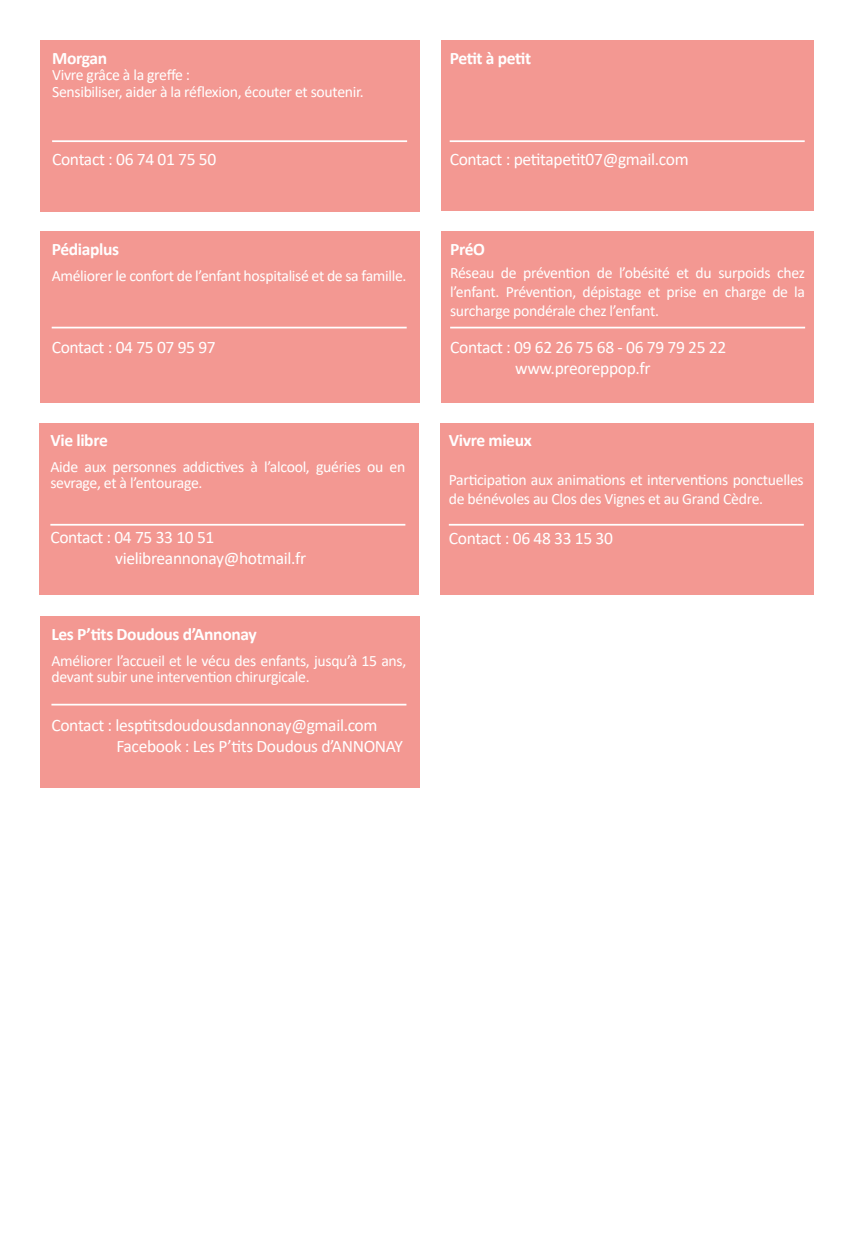
<style>
.page{position:relative;width:854px;height:1251px;background:#fff}
.page>*{position:absolute;margin:0;border:0;box-sizing:border-box;transform-origin:0 0}
.t1{font:17.5px "Calibri";letter-spacing:-.02em;color:#fff}
.t2{font:700 17.5px "Calibri";letter-spacing:-.02em;color:#fff}
.t3{font:15.75px/19.2px "Calibri";letter-spacing:-.02em;color:#fff}
</style>
<div class="page">
<div style="left:40px;top:231px;width:379px;height:171px;background:#f39892"></div>
<div style="left:40px;top:616px;width:379px;height:171px;background:#f39892"></div>
<div style="left:41px;top:41px;width:379px;height:171px;background:#f39892"></div>
<div style="left:39px;top:423px;width:379px;height:171px;background:#f39892"></div>
<div style="left:441px;top:231px;width:372px;height:171px;background:#f39892"></div>
<div style="left:441px;top:41px;width:372px;height:170px;background:#f39892"></div>
<div style="left:440px;top:423px;width:373px;height:171px;background:#f39892"></div>
<hr style="left:52px;top:326px;width:354px;height:2px;background:#fff">
<hr style="left:51px;top:703px;width:355px;height:2px;background:#fff">
<hr style="left:52px;top:140px;width:355px;height:2px;background:#fff">
<hr style="left:50px;top:523px;width:355px;height:2px;background:#fff">
<hr style="left:450px;top:326px;width:354px;height:2px;background:#fff">
<hr style="left:449px;top:140px;width:355px;height:2px;background:#fff">
<hr style="left:448px;top:523px;width:355px;height:2px;background:#fff">
<p class="t2" style="left:52px;top:46px;width:57px">Morgan</p>
<p class="t3" style="left:52px;top:64px;width:139px">Vivre grâce à la greffe :</p>
<p class="t3" style="left:52px;top:82px;width:313px">Sensibiliser, aider à la réflexion, écouter et soutenir.</p>
<p class="t2" style="left:449px;top:46px;width:83px">Petit à petit</p>
<p class="t1" style="left:52px;top:147px;width:165px">Contact : 06 74 01 75 50</p>
<p class="t1" style="left:449px;top:147px;width:240px">Contact : petitapetit07@gmail.com</p>
<p class="t2" style="left:52px;top:236px;width:69px">Pédiaplus</p>
<p class="t3" style="left:52px;top:266px;width:356px">Améliorer le confort de l’enfant hospitalisé et de sa famille.</p>
<p class="t2" style="left:450px;top:236px;width:36px">PréO</p>
<p class="t3" style="left:450px;top:262px;width:356px;text-align:justify">Réseau de prévention de l’obésité et du surpoids chez l’enfant. Prévention, dépistage et prise en charge de la surcharge pondérale chez l’enfant.</p>
<p class="t1" style="left:52px;top:335px;width:165px">Contact : 04 75 07 95 97</p>
<p class="t1" style="left:450px;top:335px;width:277px">Contact : 09 62 26 75 68 - 06 79 79 25 22</p>
<p class="t1" style="left:515px;top:356px;width:137px">www.preoreppop.fr</p>
<p class="t2" style="left:50px;top:427px;width:59px">Vie libre</p>
<p class="t3" style="left:50px;top:458px;width:356px;line-height:15.8px">Aide aux personnes addictives à l’alcool, guéries ou en sevrage, et à l’entourage.</p>
<p class="t2" style="left:448px;top:427px;width:84px">Vivre mieux</p>
<p class="t3" style="left:448px;top:469px;width:356px">Participation aux animations et interventions ponctuelles de bénévoles au Clos des Vignes et au Grand Cèdre.</p>
<p class="t1" style="left:50px;top:525px;width:165px">Contact : 04 75 33 10 51</p>
<p class="t1" style="left:115px;top:546px;width:192px">vielibreannonay@hotmail.fr</p>
<p class="t1" style="left:448px;top:526px;width:165px">Contact : 06 48 33 15 30</p>
<p class="t2" style="left:51px;top:621px;width:207px">Les P’tits Doudous d’Annonay</p>
<p class="t3" style="left:51px;top:652px;width:356px;line-height:15.8px">Améliorer l’accueil et le vécu des enfants, jusqu’à 15 ans, devant subir une intervention chirurgicale.</p>
<p class="t1" style="left:51px;top:712px;width:327px">Contact : lesptitsdoudousdannonay@gmail.com</p>
<p class="t1" style="left:116px;top:733px;width:288px">Facebook : Les P’tits Doudous d’ANNONAY</p>
</div>
